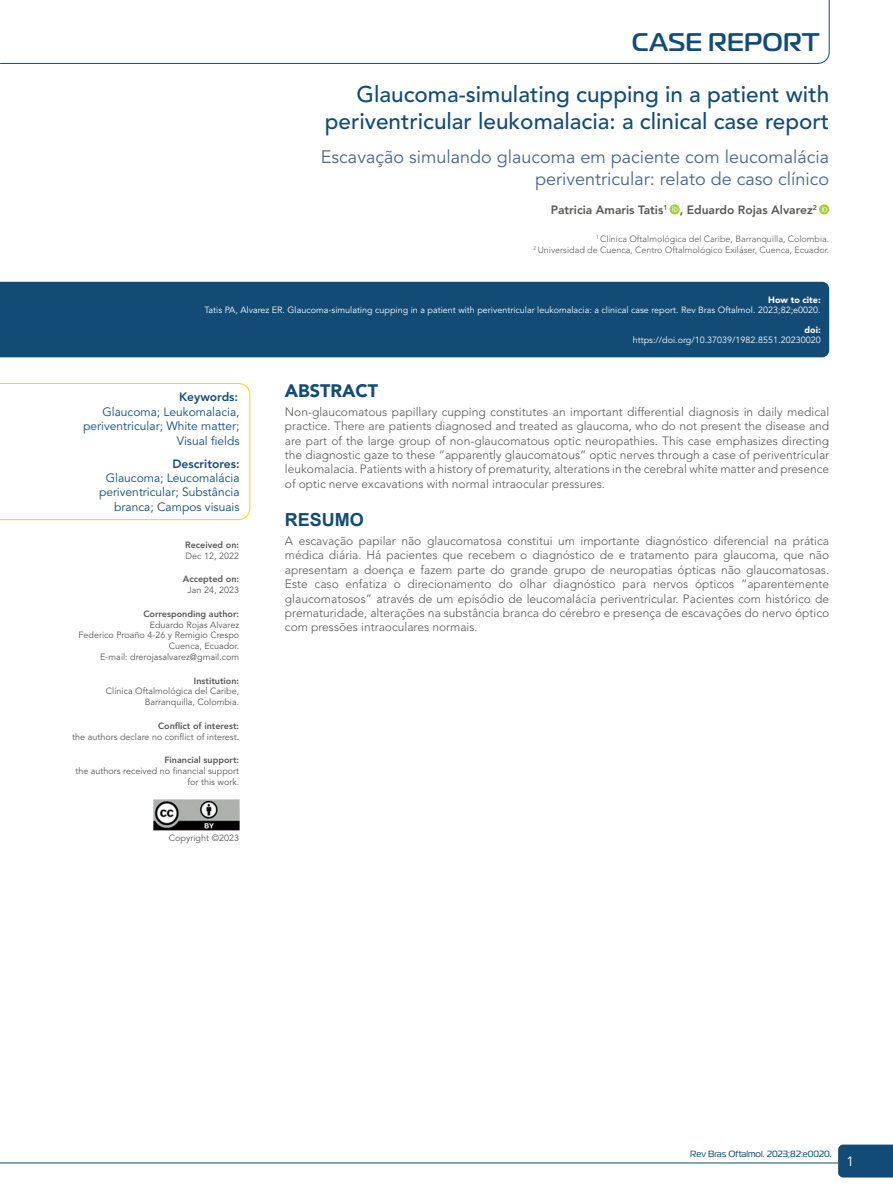
<style>
.page{position:relative;width:893px;height:1191px;background:#fff}
.page>*{position:absolute;margin:0;border:0;box-sizing:border-box;transform-origin:0 0}
.t1{font:500 25.5px "Magistral";letter-spacing:.01em;color:#124c76}
.t2{font:500 22.5px/27px "Avenir LT Std";color:#124c76;text-align:right}
.t3{font:18px/21.6px "Avenir LT Std";color:#47668d;text-align:right}
.t4{font:900 18px "Avenir LT Std";color:#124c76}
.t5{font:700 18px "Arial";color:#124c76}
.t6{font:13.5px "Avenir LT Std";color:#fff}
.t7{font:300 12px/14.4px "Avenir LT Std";color:#575756;text-align:justify}
.t8{font:12px/14.4px "Avenir LT Std";color:#124c76;text-align:right}
.t9{font:800 12px "Avenir LT Std";color:#575756}
.t10{font:800 12px "Avenir LT Std";color:#124c76}
.t11{font:9px/10.8px "Avenir LT Std";color:#575756;text-align:right}
.t12{font:9px "Avenir LT Std";color:#fff}
.t13{font:300 9px/10.8px "Avenir LT Std";color:#575756;text-align:right}
.t14{font:800 9px "Avenir LT Std";color:#575756}
.t15{font:9px "Magistral";color:#124c76}
.t16{font:900 9px "Avenir LT Std";color:#fff}
</style>
<div class="page">
<div style="left:838px;top:1144px;width:55px;height:33px;background:#124c76"></div>
<hr style="left:0;top:1162px;width:838px;height:1px;background:#124c76">
<svg style="left:1px;top:0;width:829px;height:64px"></svg>
<svg style="left:0;top:383px;width:250px;height:137px"></svg>
<div style="left:0;top:282px;width:829px;height:75px;background:#124c76"></div>
<svg style="left:670px;top:204px;width:10px;height:10px"></svg>
<svg style="left:672px;top:206px;width:6px;height:6px"></svg>
<svg style="left:819px;top:204px;width:10px;height:10px"></svg>
<svg style="left:822px;top:206px;width:5px;height:6px"></svg>
<img style="left:153px;top:799px;width:86px;height:31px">
<h1 class="t1" style="left:632px;top:27px;width:189px">CASE REPORT</h1>
<h2 class="t2" style="left:325px;top:81px;width:506px">Glaucoma-simulating cupping in a patient with periventricular leukomalacia: a clinical case report</h2>
<h3 class="t3" style="left:321px;top:147px;width:510px">Escavação simulando glaucoma em paciente com leucomalácia periventricular: relato de caso clínico</h3>
<p class="t9" style="left:551px;top:203px;width:268px">Patricia Amaris Tatis<sup>1</sup> , Eduardo Rojas Alvarez<sup>2</sup></p>
<p class="t13" style="left:534px;top:234px;width:297px"><sup>1</sup> Clínica Oftalmológica del Caribe, Barranquilla, Colombia.<br><sup>2</sup> Universidad de Cuenca, Centro Oftalmológico Exiláser, Cuenca, Ecuador.</p>
<p class="t16" style="left:768px;top:294px;width:54px">How to cite:</p>
<p class="t12" style="left:204px;top:305px;width:618px">Tatis PA, Alvarez ER. Glaucoma-simulating cupping in a patient with periventricular leukomalacia: a clinical case report. Rev Bras Oftalmol. 2023;82;e0020.</p>
<p class="t16" style="left:804px;top:324px;width:18px">doi:</p>
<p class="t12" style="left:633px;top:335px;width:189px">https://doi.org/10.37039/1982.8551.20230020</p>
<p class="t10" style="left:179px;top:390px;width:61px">Keywords:</p>
<p class="t8" style="left:83px;top:405px;width:158px">Glaucoma; Leukomalacia, periventricular; White matter;<br>Visual fields</p>
<p class="t10" style="left:173px;top:456px;width:69px">Descritores:</p>
<p class="t8" style="left:99px;top:471px;width:142px">Glaucoma; Leucomalácia periventricular; Substância branca; Campos visuais</p>
<p class="t14" style="left:185px;top:539px;width:56px">Received on:</p>
<p class="t11" style="left:186px;top:550px;width:55px">Dec 12, 2022</p>
<p class="t14" style="left:183px;top:574px;width:58px">Accepted on:</p>
<p class="t11" style="left:188px;top:585px;width:53px">Jan 24, 2023</p>
<p class="t14" style="left:143px;top:608px;width:97px">Corresponding author:</p>
<p class="t11" style="left:79px;top:619px;width:162px">Eduardo Rojas Alvarez<br>Federico Proaño 4-26 y Remigio Crespo<br>Cuenca, Ecuador.<br>E-mail: drerojasalvarez@gmail.com</p>
<p class="t14" style="left:194px;top:675px;width:47px">Institution:</p>
<p class="t11" style="left:106px;top:686px;width:135px">Clínica Oftalmológica del Caribe,<br>Barranquilla, Colombia.</p>
<p class="t14" style="left:158px;top:720px;width:83px">Conflict of interest:</p>
<p class="t11" style="left:72px;top:731px;width:168px">the authors declare no conflict of interest.</p>
<p class="t14" style="left:164px;top:754px;width:76px">Financial support:</p>
<p class="t11" style="left:75px;top:765px;width:165px">the authors received no financial support for this work.</p>
<p class="t11" style="left:169px;top:832px;width:72px">Copyright ©2023</p>
<h3 class="t4" style="left:285px;top:380px;width:95px">ABSTRACT</h3>
<p class="t7" style="left:285px;top:404px;width:546px">Non-glaucomatous papillary cupping constitutes an important differential diagnosis in daily medical practice. There are patients diagnosed and treated as glaucoma, who do not present the disease and are part of the large group of non-glaucomatous optic neuropathies. This case emphasizes directing the diagnostic gaze to these “apparently glaucomatous” optic nerves through a case of periventricular leukomalacia. Patients with a history of prematurity, alterations in the cerebral white matter and presence of optic nerve excavations with normal intraocular pressures.</p>
<h3 class="t5" style="left:285px;top:508px;width:81px">RESUMO</h3>
<p class="t7" style="left:285px;top:534px;width:546px">A escavação papilar não glaucomatosa constitui um importante diagnóstico diferencial na prática médica diária. Há pacientes que recebem o diagnóstico de e tratamento para glaucoma, que não apresentam a doença e fazem parte do grande grupo de neuropatias ópticas não glaucomatosas.<br>Este caso enfatiza o direcionamento do olhar diagnóstico para nervos ópticos “aparentemente glaucomatosos” através de um episódio de leucomalácia periventricular. Pacientes com histórico de prematuridade, alterações na substância branca do cérebro e presença de escavações do nervo óptico com pressões intraoculares normais.</p>
<p class="t15" style="left:690px;top:1147px;width:143px">Rev Bras Oftalmol. 2023;82:e0020.</p>
<p class="t6" style="left:847px;top:1153px;width:9px">1</p>
</div>
